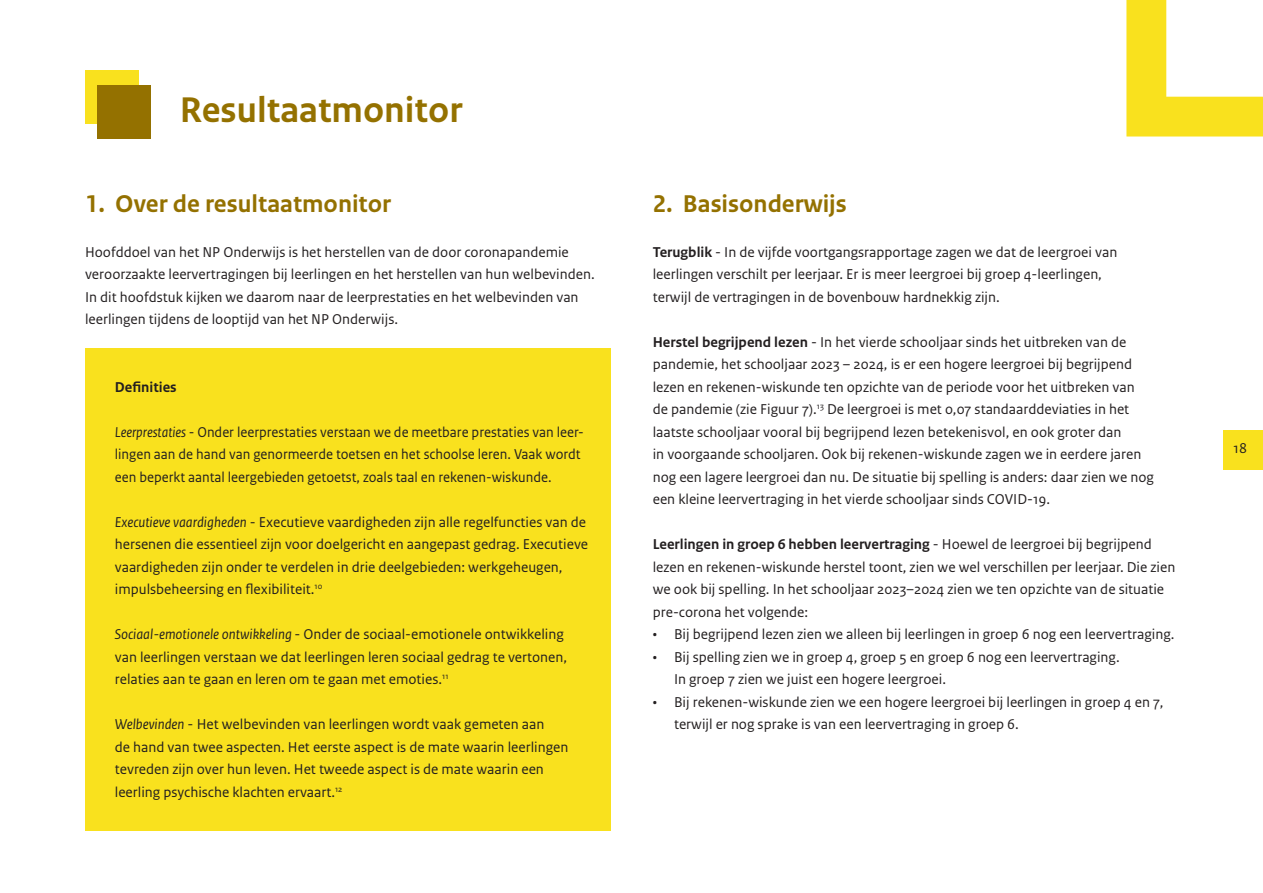
<style>
.page{position:relative;width:1263px;height:893px;background:#fff}
.page>*{position:absolute;margin:0;border:0;box-sizing:border-box;transform-origin:0 0}
.H1_Kop__i{font:700 37.5px "Rijksoverheid Sans Text";color:#947100}
.H2_kop__i{font:700 25.5px "Rijksoverheid Sans Text";color:#947100}
.Platte_tekst{font:15px/22.5px "Rijksoverheid Sans Text";color:#231f20}
.Kadertekst_geel{font:15px/22.5px "Rijksoverheid Sans Text";color:#231f20}
.Kadertekst_geel-2{font:15px/22.5px "Rijksoverheid Sans Text";color:#231f20;scale:.96 1}
.H2_Kader_kopje{font:700 15px "Rijksoverheid Sans Text";color:#231f20}
.s1{font-style:italic}
.s2{font-weight:700}
</style>
<div class="page">
<div style="left:1223px;top:430px;width:40px;height:40px;background:#f9e11e"></div>
<div style="left:85px;top:71px;width:53px;height:53px;background:#f9e11e"></div>
<div style="left:98px;top:85px;width:53px;height:54px;background:#947100"></div>
<svg style="left:1126px;top:0;width:137px;height:137px"></svg>
<div style="left:85px;top:348px;width:525px;height:32px;background:#f9e11e"></div>
<div style="left:85px;top:371px;width:525px;height:32px;background:#f9e11e"></div>
<div style="left:85px;top:393px;width:525px;height:32px;background:#f9e11e"></div>
<div style="left:85px;top:416px;width:525px;height:77px;background:#f9e11e"></div>
<div style="left:85px;top:483px;width:525px;height:32px;background:#f9e11e"></div>
<div style="left:85px;top:506px;width:525px;height:99px;background:#f9e11e"></div>
<div style="left:85px;top:596px;width:525px;height:32px;background:#f9e11e"></div>
<div style="left:85px;top:618px;width:525px;height:77px;background:#f9e11e"></div>
<div style="left:85px;top:686px;width:525px;height:32px;background:#f9e11e"></div>
<div style="left:85px;top:708px;width:525px;height:122px;background:#f9e11e"></div>
<h1 class="H1_Kop__i" style="left:180px;top:88px;width:284px">Resultaatmonitor</h1>
<h2 class="H2_kop__i" style="left:85px;top:189px;width:308px">1. Over de resultaatmonitor</h2>
<p class="Platte_tekst" style="left:85px;top:241px;width:511px">Hoofddoel van het NP Onderwijs is het herstellen van de door coronapandemie veroorzaakte leervertragingen bij leerlingen en het herstellen van hun welbevinden.<br>In dit hoofdstuk kijken we daarom naar de leerprestaties en het welbevinden van leerlingen tijdens de looptijd van het NP Onderwijs.</p>
<h2 class="H2_Kader_kopje" style="left:115px;top:378px;width:63px">Definities</h2>
<p class="Kadertekst_geel-2" style="left:115px;top:421px;width:490px"><span class="s1">Leerprestaties</span> - Onder leerprestaties verstaan we de meetbare prestaties van leer&shy;lingen aan de hand van genormeerde toetsen en het schoolse leren. Vaak wordt een beperkt aantal leergebieden getoetst, zoals taal en rekenen-wiskunde.</p>
<p class="Kadertekst_geel" style="left:115px;top:511px;width:475px"><span class="s1">Executieve vaardigheden</span> - Executieve vaardigheden zijn alle regelfuncties van de hersenen die essentieel zijn voor doelgericht en aangepast gedrag. Executieve vaardigheden zijn onder te verdelen in drie deelgebieden: werkgeheugen, impulsbeheersing en flexibiliteit.<sup>10</sup></p>
<p class="Kadertekst_geel" style="left:115px;top:623px;width:454px"><span class="s1">Sociaal-emotionele ontwikkeling</span> - Onder de sociaal-emotionele ontwikkeling van leerlingen verstaan we dat leerlingen leren sociaal gedrag te vertonen, relaties aan te gaan en leren om te gaan met emoties.<sup>11</sup></p>
<p class="Kadertekst_geel" style="left:115px;top:713px;width:455px"><span class="s1">Welbevinden</span> - Het welbevinden van leerlingen wordt vaak gemeten aan<br>de hand van twee aspecten. Het eerste aspect is de mate waarin leerlingen tevreden zijn over hun leven. Het tweede aspect is de mate waarin een leerling psychische klachten ervaart.<sup>12</sup></p>
<h2 class="H2_kop__i" style="left:653px;top:189px;width:196px">2. Basisonderwijs</h2>
<p class="Platte_tekst" style="left:653px;top:241px;width:466px"><span class="s2">Terugblik</span> - In de vijfde voortgangsrapportage zagen we dat de leergroei van leerlingen verschilt per leerjaar. Er is meer leergroei bij groep 4-leerlingen, terwijl de vertragingen in de bovenbouw hardnekkig zijn.</p>
<p class="Platte_tekst" style="left:653px;top:331px;width:503px"><span class="s2">Herstel begrijpend lezen</span> - In het vierde schooljaar sinds het uitbreken van de pandemie, het schooljaar 2023 – 2024, is er een hogere leergroei bij begrijpend lezen en rekenen-wiskunde ten opzichte van de periode voor het uitbreken van<br>de pandemie (zie Figuur 7).<sup>13</sup> De leergroei is met 0,07 standaarddeviaties in het laatste schooljaar vooral bij begrijpend lezen betekenisvol, en ook groter dan<br>in voorgaande schooljaren. Ook bij rekenen-wiskunde zagen we in eerdere jaren nog een lagere leergroei dan nu. De situatie bij spelling is anders: daar zien we nog een kleine leervertraging in het vierde schooljaar sinds COVID-19.</p>
<p class="Platte_tekst" style="left:653px;top:533px;width:524px"><span class="s2">Leerlingen in groep 6 hebben leervertraging</span> - Hoewel de leergroei bij begrijpend lezen en rekenen-wiskunde herstel toont, zien we wel verschillen per leerjaar. Die zien we ook bij spelling. In het schooljaar 2023–2024 zien we ten opzichte van de situatie pre-corona het volgende:</p>
<p class="Platte_tekst" style="left:653px;top:623px;width:523px">• Bij begrijpend lezen zien we alleen bij leerlingen in groep 6 nog een leervertraging.</p>
<p class="Platte_tekst" style="left:674px;top:646px;width:447px;text-indent:-21px">• Bij spelling zien we in groep 4, groep 5 en groep 6 nog een leervertraging.<br>In groep 7 zien we juist een hogere leergroei.</p>
<p class="Platte_tekst" style="left:674px;top:691px;width:491px;text-indent:-21px">• Bij rekenen-wiskunde zien we een hogere leergroei bij leerlingen in groep 4 en 7, terwijl er nog sprake is van een leervertraging in groep 6.</p>
<p class="Platte_tekst" style="left:1233px;top:437px;width:15px">18</p>
</div>
